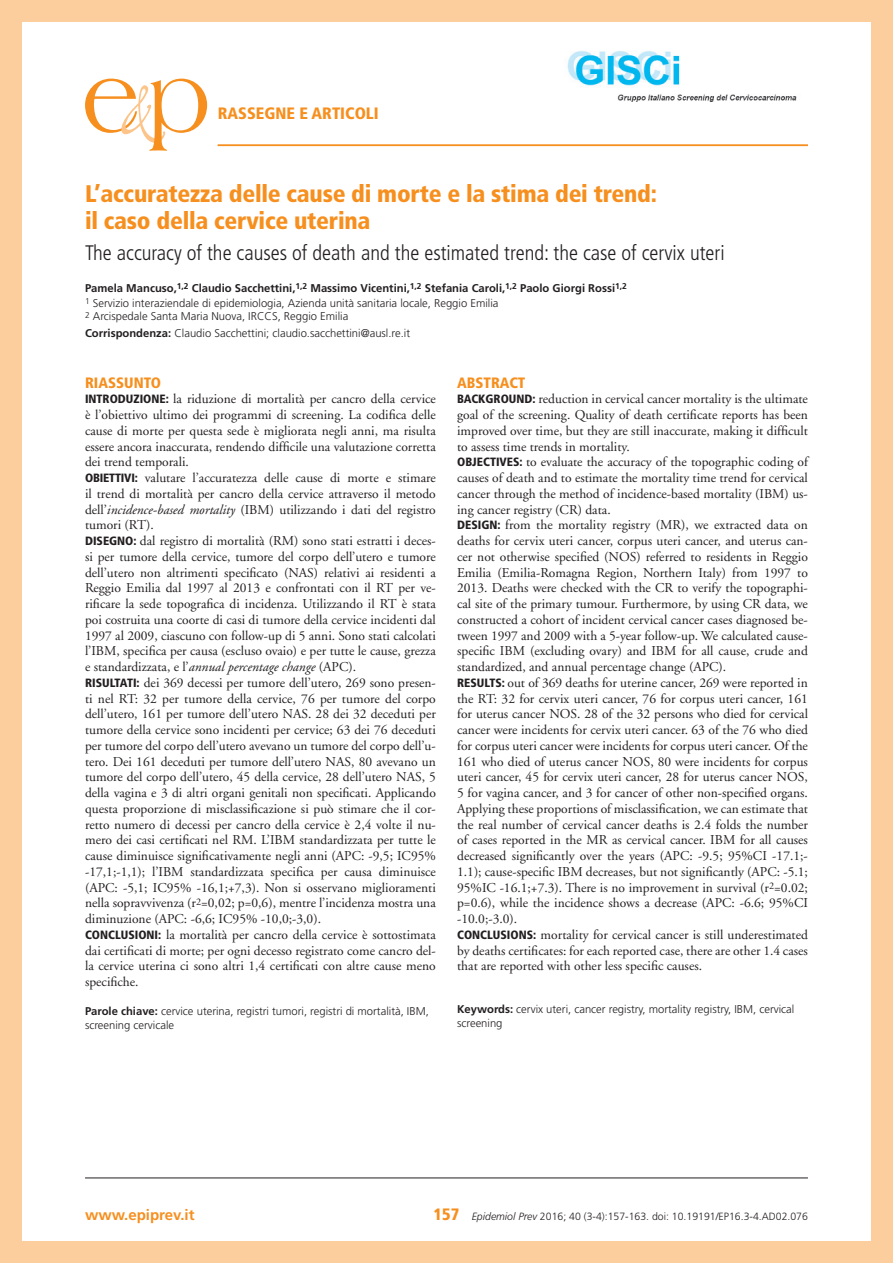
<style>
.page{position:relative;width:893px;height:1263px;background:#fff}
.page>*{position:absolute;margin:0;border:0;box-sizing:border-box;transform-origin:0 0}
.TITO_ITA{font:900 condensed 24px/27px "Frutiger";letter-spacing:-.01em;color:#f68f1e}
.TITO_ING{font:300 condensed 21px "Frutiger";color:#231f20}
.t1{font:900 condensed 16.5px "Frutiger";color:#f68f1e}
.RIASSUNTO_TITOLO{font:900 condensed 15px "Frutiger";color:#f68f1e}
.t2{font:700 15px "Frutiger";color:#f68f1e}
.RIASSUNTO{font:13.5px/15.8px "Adobe Garamond";color:#231f20;text-align:justify}
._7_5{font:300 11.25px/13.5px "Frutiger";color:#231f20}
._7_5-2{font:700 11.25px "Frutiger";color:#231f20}
.t3{font:300 10.5px "Frutiger";color:#231f20}
.s1{font-weight:700}
.s2{font-family:"Frutiger";font-weight:900;font-stretch:condensed;font-size:12px}
.s3{font-style:italic}
</style>
<div class="page">
<hr style="left:85px;top:1178px;width:723px;height:1px;background:#231f20">
<svg style="left:85px;top:79px;width:122px;height:72px"></svg>
<hr style="left:218px;top:145px;width:590px;height:1px;background:#f68f1e">
<img style="left:567px;top:51px;width:230px;height:50px">
<div style="left:0;top:0;width:893px;height:21px;background:#fdce9d"></div>
<div style="left:0;top:1242px;width:893px;height:21px;background:#fdce9d"></div>
<div style="left:0;top:0;width:21px;height:1263px;background:#fdce9d"></div>
<div style="left:872px;top:0;width:21px;height:1263px;background:#fdce9d"></div>
<p class="t1" style="left:218px;top:103px;width:163px">RASSEGNE E ARTICOLI</p>
<p class="TITO_ITA" style="left:85px;top:180px;width:573px">L’accuratezza delle cause di morte e la stima dei trend: il caso della cervice uterina</p>
<p class="TITO_ING" style="left:85px;top:241px;width:641px">The accuracy of the causes of death and the estimated trend: the case of cervix uteri</p>
<p class="_7_5-2" style="left:85px;top:281px;width:543px">Pamela Mancuso,<sup>1,2</sup> Claudio Sacchettini,<sup>1,2</sup> Massimo Vicentini,<sup>1,2</sup> Stefania Caroli,<sup>1,2</sup> Paolo Giorgi Rossi<sup>1,2</sup></p>
<p class="_7_5" style="left:85px;top:296px;width:415px"><sup>1</sup> Servizio interaziendale di epidemiologia, Azienda unità sanitaria locale, Reggio Emilia<br><sup>2</sup> Arcispedale Santa Maria Nuova, IRCCS, Reggio Emilia</p>
<p class="_7_5" style="left:85px;top:326px;width:327px"><span class="s1">Corrispondenza:</span> Claudio Sacchettini; claudio.sacchettini@ausl.re.it</p>
<p class="RIASSUNTO_TITOLO" style="left:85px;top:373px;width:78px">RIASSUNTO</p>
<p class="RIASSUNTO" style="left:85px;top:391px;width:352px"><span class="s2">INTRODUZIONE:</span> la riduzione di mortalità per cancro della cervice è l’obiettivo ultimo dei programmi di screening. La codifica delle cause di morte per questa sede è migliorata negli anni, ma risulta essere ancora inaccurata, rendendo difficile una valutazione corretta dei trend temporali.</p>
<p class="RIASSUNTO" style="left:85px;top:470px;width:352px"><span class="s2">OBIETTIVI:</span> valutare l’accuratezza delle cause di morte e stimare il trend di mortalità per cancro della cervice attraverso il metodo dell’<span class="s3">incidence-based mortality</span> (IBM) utilizzando i dati del registro tumori (RT).</p>
<p class="RIASSUNTO" style="left:85px;top:533px;width:352px"><span class="s2">DISEGNO:</span> dal registro di mortalità (RM) sono stati estratti i deces&shy;si per tumore della cervice, tumore del corpo dell’utero e tumore dell’utero non altrimenti specificato (NAS) relativi ai residenti a Reggio Emilia dal 1997 al 2013 e confrontati con il RT per ve&shy;rificare la sede topografica di incidenza. Utilizzando il RT è stata poi costruita una coorte di casi di tumore della cervice incidenti dal 1997 al 2009, ciascuno con follow-up di 5 anni. Sono stati calcolati l’IBM, specifica per causa (escluso ovaio) e per tutte le cause, grezza e standardizzata, e l’<span class="s3">annual percentage change</span> (APC).</p>
<p class="RIASSUNTO" style="left:85px;top:675px;width:352px"><span class="s2">RISULTATI:</span> dei 369 decessi per tumore dell’utero, 269 sono presen&shy;ti nel RT: 32 per tumore della cervice, 76 per tumore del corpo dell’utero, 161 per tumore dell’utero NAS. 28 dei 32 deceduti per tumore della cervice sono incidenti per cervice; 63 dei 76 deceduti per tumore del corpo dell’utero avevano un tumore del corpo dell’u&shy;tero. Dei 161 deceduti per tumore dell’utero NAS, 80 avevano un tumore del corpo dell’utero, 45 della cervice, 28 dell’utero NAS, 5 della vagina e 3 di altri organi genitali non specificati. Applicando questa proporzione di misclassificazione si può stimare che il cor&shy;retto numero di decessi per cancro della cervice è 2,4 volte il nu&shy;mero dei casi certificati nel RM. L’IBM standardizzata per tutte le cause diminuisce significativamente negli anni (APC: -9,5; IC95% -17,1;-1,1); l’IBM standardizzata specifica per causa diminuisce (APC: -5,1; IC95% -16,1;+7,3). Non si osservano miglioramenti nella sopravvivenza (r<sup>2</sup>=0,02; p=0,6), mentre l’incidenza mostra una diminuzione (APC: -6,6; IC95% -10,0;-3,0).</p>
<p class="RIASSUNTO" style="left:85px;top:927px;width:352px"><span class="s2">CONCLUSIONI:</span> la mortalità per cancro della cervice è sottostimata dai certificati di morte; per ogni decesso registrato come cancro del&shy;la cervice uterina ci sono altri 1,4 certificati con altre cause meno specifiche.</p>
<p class="_7_5" style="left:85px;top:1005px;width:345px"><span class="s1">Parole chiave:</span> cervice uterina, registri tumori, registri di mortalità, IBM, screening cervicale</p>
<p class="RIASSUNTO_TITOLO" style="left:457px;top:373px;width:70px">ABSTRACT</p>
<p class="RIASSUNTO" style="left:457px;top:391px;width:352px"><span class="s2">BACKGROUND:</span> reduction in cervical cancer mortality is the ultimate goal of the screening. Quality of death certificate reports has been improved over time, but they are still inaccurate, making it difficult to assess time trends in mortality.</p>
<p class="RIASSUNTO" style="left:457px;top:454px;width:352px"><span class="s2">OBJECTIVES:</span> to evaluate the accuracy of the topographic coding of causes of death and to estimate the mortality time trend for cervical cancer through the method of incidence-based mortality (IBM) us&shy;ing cancer registry (CR) data.</p>
<p class="RIASSUNTO" style="left:457px;top:517px;width:352px"><span class="s2">DESIGN:</span> from the mortality registry (MR), we extracted data on deaths for cervix uteri cancer, corpus uteri cancer, and uterus can&shy;cer not otherwise specified (NOS) referred to residents in Reggio Emilia (Emilia-Romagna Region, Northern Italy) from 1997 to 2013. Deaths were checked with the CR to verify the topographi&shy;cal site of the primary tumour. Furthermore, by using CR data, we constructed a cohort of incident cervical cancer cases diagnosed be&shy;tween 1997 and 2009 with a 5-year follow-up. We calculated cause&shy;specific IBM (excluding ovary) and IBM for all cause, crude and standardized, and annual percentage change (APC).</p>
<p class="RIASSUNTO" style="left:457px;top:675px;width:352px"><span class="s2">RESULTS:</span> out of 369 deaths for uterine cancer, 269 were reported in the RT: 32 for cervix uteri cancer, 76 for corpus uteri cancer, 161 for uterus cancer NOS. 28 of the 32 persons who died for cervical cancer were incidents for cervix uteri cancer. 63 of the 76 who died for corpus uteri cancer were incidents for corpus uteri cancer. Of the 161 who died of uterus cancer NOS, 80 were incidents for corpus uteri cancer, 45 for cervix uteri cancer, 28 for uterus cancer NOS, 5 for vagina cancer, and 3 for cancer of other non-specified organs.<br>Applying these proportions of misclassification, we can estimate that the real number of cervical cancer deaths is 2.4 folds the number of cases reported in the MR as cervical cancer. IBM for all causes decreased significantly over the years (APC: -9.5; 95%CI -17.1;- 1.1); cause-specific IBM decreases, but not significantly (APC: -5.1; 95%IC -16.1;+7.3). There is no improvement in survival (r<sup>2</sup>=0.02; p=0.6), while the incidence shows a decrease (APC: -6.6; 95%CI -10.0;-3.0).</p>
<p class="RIASSUNTO" style="left:457px;top:927px;width:352px"><span class="s2">CONCLUSIONS:</span> mortality for cervical cancer is still underestimated by deaths certificates: for each reported case, there are other 1.4 cases that are reported with other less specific causes.</p>
<p class="_7_5" style="left:457px;top:1002px;width:339px"><span class="s1">Keywords:</span> cervix uteri, cancer registry, mortality registry, IBM, cervical screening</p>
<p class="t2" style="left:85px;top:1206px;width:111px">www.epiprev.it</p>
<p class="t1" style="left:434px;top:1205px;width:27px">157</p>
<p class="t3" style="left:472px;top:1211px;width:338px"><span class="s3">Epidemiol Prev</span> 2016; 40 (3-4):157-163. doi: 10.19191/EP16.3-4.AD02.076</p>
</div>
